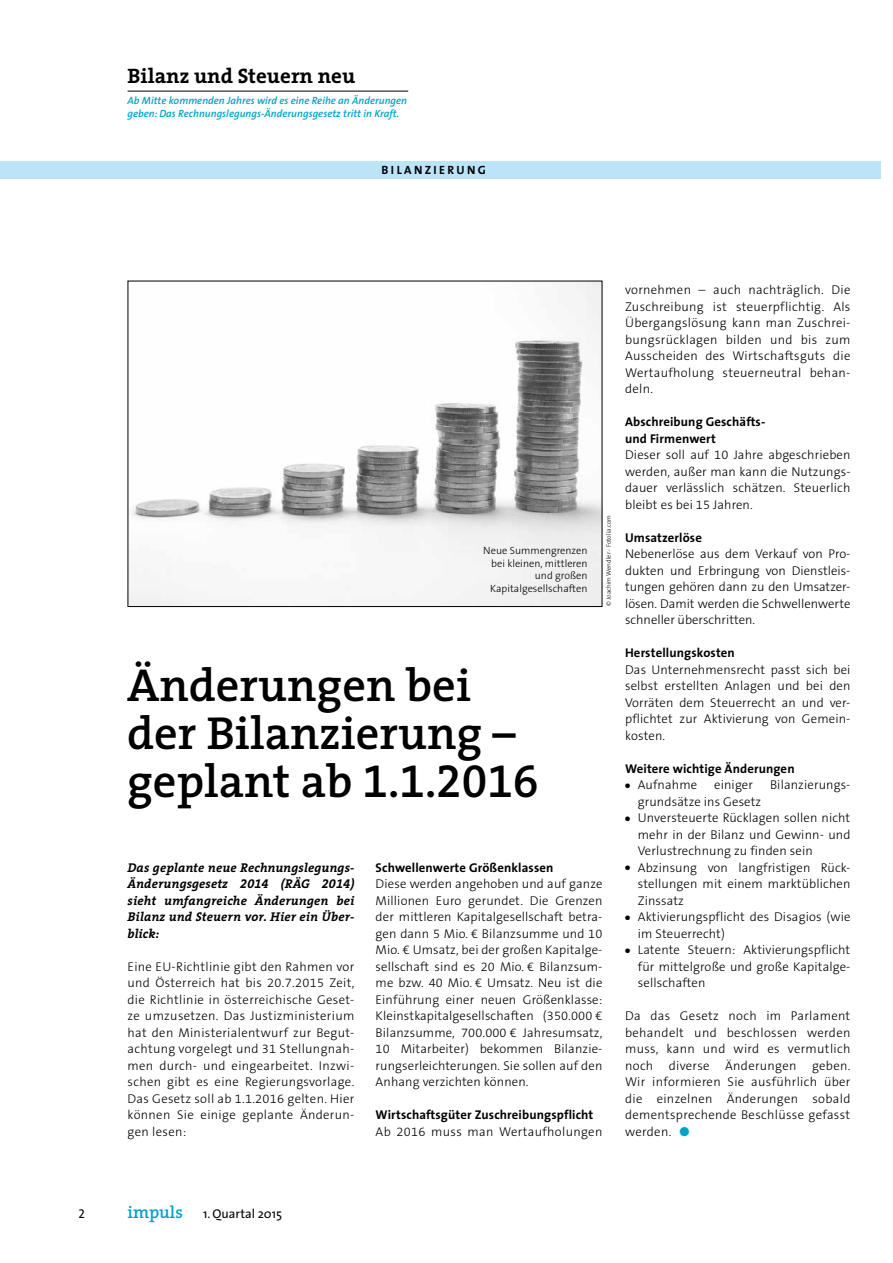
<style>
.page{position:relative;width:893px;height:1263px;background:#fff}
.page>*{position:absolute;margin:0;border:0;box-sizing:border-box;transform-origin:0 0}
.t1{font:600 46.5px/48px "The Serif";color:#000}
.t2{font:700 21px "The Serif";color:#000}
.t3{font:300 12.75px/16.5px "The Sans B3";letter-spacing:.01em;color:#000;text-align:justify}
.t4{font:700 12.75px/16.5px "The Sans";letter-spacing:.01em;color:#000}
.t5{font:italic 700 12.75px/16.5px "The Serif";letter-spacing:.01em;color:#000;text-align:justify}
.t6{font:12.75px "The Sans";color:#000}
.t7{font:12.75px "The Sans Caps";color:#000}
.t8{font:12px "The Sans Bold Caps";letter-spacing:.19em;color:#000}
.t9{font:italic 600 10.5px/12.8px "The Sans";color:#00a3c6}
.t10{font:300 10.5px/12.8px "The Sans B3";color:#000;text-align:right}
.t11{font:300 6.45px "The Sans";color:#000}
.s1{font-family:"The Serif Semi Bold Expert";font-weight:400}
.s2{font-family:"The Serif Bold Expert";font-weight:400}
.s3{color:#00a3c6}
.s4{font-family:"The Serif";font-weight:600;font-size:17.25px;color:#00a3c6}
</style>
<div class="page">
<hr style="left:128px;top:91px;width:280px;height:1px;background:#000">
<div style="left:0;top:162px;width:880px;height:17px;background:#bce4f8"></div>
<img style="left:130px;top:283px;width:470px;height:322px">
<h2 class="t2" style="left:128px;top:59px;width:229px">Bilanz und Steuern neu</h2>
<p class="t9" style="left:128px;top:94px;width:281px">Ab Mitte kommenden Jahres wird es eine Reihe an Änderungen geben: Das Rechnungslegungs-Änderungsgesetz tritt in Kraft.</p>
<p class="t8" style="left:382px;top:160px;width:106px">BILANZIERUNG</p>
<p class="t10" style="left:483px;top:544px;width:106px">Neue Summengrenzen bei kleinen, mittleren und großen<br>Kapitalgesellschaften</p>
<p class="t11" style="left:603px;top:606px;width:92px;rotate:-90deg">© Joachim Wendler - Fotolia.com</p>
<h1 class="t1" style="left:127px;top:660px;width:413px">Änderungen bei der Bilanzierung – geplant ab <span class="s1">1.1.2016</span></h1>
<p class="t5" style="left:128px;top:859px;width:228px">Das geplante neue Rechnungslegungs-Änderungsgesetz <span class="s2">2014</span> (RÄG <span class="s2">2014</span>) sieht umfangreiche Änderungen bei Bilanz und Steuern vor. Hier ein Über&shy;blick:</p>
<p class="t3" style="left:128px;top:959px;width:228px">Eine EU-Richtlinie gibt den Rahmen vor und Österreich hat bis 20.7.2015 Zeit, die Richtlinie in österreichische Geset&shy;ze umzusetzen. Das Justizministerium hat den Ministerialentwurf zur Begut&shy;achtung vorgelegt und 31 Stellungnah&shy;men durch- und eingearbeitet. Inzwi&shy;schen gibt es eine Regierungsvorlage.<br>Das Gesetz soll ab 1.1.2016 gelten. Hier können Sie einige geplante Änderun&shy;gen lesen:</p>
<p class="t4" style="left:376px;top:859px;width:179px">Schwellenwerte Größenklassen</p>
<p class="t3" style="left:376px;top:876px;width:228px">Diese werden angehoben und auf ganze Millionen Euro gerundet. Die Grenzen der mittleren Kapitalgesellschaft betra&shy;gen dann 5 Mio. € Bilanzsumme und 10<br>Mio. € Umsatz, bei der großen Kapitalge&shy;sellschaft sind es 20 Mio. € Bilanzsum&shy;me bzw. 40 Mio. € Umsatz. Neu ist die Einführung einer neuen Größenklasse:<br>Kleinstkapitalgesellschaften (350.000 € Bilanzsumme, 700.000 € Jahresumsatz, 10 Mitarbeiter) bekommen Bilanzie&shy;rungserleichterungen. Sie sollen auf den Anhang verzichten können.</p>
<p class="t4" style="left:376px;top:1106px;width:219px">Wirtschaftsgüter Zuschreibungspflicht</p>
<p class="t3" style="left:376px;top:1124px;width:228px">Ab 2016 muss man Wertaufholungen</p>
<p class="t3" style="left:625px;top:282px;width:227px">vornehmen – auch nachträglich. Die Zuschreibung ist steuerpflichtig. Als Übergangslösung kann man Zuschrei&shy;bungsrücklagen bilden und bis zum Ausscheiden des Wirtschaftsguts die Wertaufholung steuerneutral behan&shy;deln.</p>
<p class="t4" style="left:625px;top:413px;width:142px">Abschreibung Geschäfts&shy;und Firmenwert</p>
<p class="t3" style="left:625px;top:447px;width:227px">Dieser soll auf 10 Jahre abgeschrieben werden, außer man kann die Nutzungs&shy;dauer verlässlich schätzen. Steuerlich bleibt es bei 15 Jahren.</p>
<p class="t4" style="left:625px;top:529px;width:78px">Umsatzerlöse</p>
<p class="t3" style="left:625px;top:546px;width:227px">Nebenerlöse aus dem Verkauf von Pro&shy;dukten und Erbringung von Dienstleis&shy;tungen gehören dann zu den Umsatzer&shy;lösen. Damit werden die Schwellenwerte schneller überschritten.</p>
<p class="t4" style="left:625px;top:644px;width:111px">Herstellungskosten</p>
<p class="t3" style="left:625px;top:662px;width:227px">Das Unternehmensrecht passt sich bei selbst erstellten Anlagen und bei den Vorräten dem Steuerrecht an und ver&shy;pflichtet zur Aktivierung von Gemein&shy;kosten.</p>
<p class="t4" style="left:625px;top:760px;width:171px">Weitere wichtige Änderungen</p>
<p class="t3" style="left:625px;top:777px;width:74px">● Aufnahme</p>
<p class="t3" style="left:714px;top:777px;width:40px">einiger</p>
<p class="t3" style="left:770px;top:777px;width:82px">Bilanzierungs-</p>
<p class="t3" style="left:638px;top:794px;width:125px">grundsätze ins Gesetz</p>
<p class="t3" style="left:638px;top:810px;width:214px;text-indent:-13px">● Unversteuerte Rücklagen sollen nicht mehr in der Bilanz und Gewinn- und Verlustrechnung zu finden sein</p>
<p class="t3" style="left:638px;top:860px;width:214px;text-indent:-13px">● Abzinsung von langfristigen Rück&shy;stellungen mit einem marktüblichen Zinssatz</p>
<p class="t3" style="left:638px;top:909px;width:214px;text-indent:-13px">● Aktivierungspflicht des Disagios (wie im Steuerrecht)</p>
<p class="t3" style="left:638px;top:942px;width:214px;text-indent:-13px">● Latente Steuern: Aktivierungspflicht für mittelgroße und große Kapitalge&shy;sellschaften</p>
<p class="t3" style="left:625px;top:1008px;width:227px">Da das Gesetz noch im Parlament behandelt und beschlossen werden muss, kann und wird es vermutlich noch diverse Änderungen geben.<br>Wir informieren Sie ausführlich über die einzelnen Änderungen sobald dementsprechende Beschlüsse gefasst werden. <span class="s3">●</span></p>
<p class="t7" style="left:79px;top:1203px;width:8px">2</p>
<p class="t6" style="left:128px;top:1203px;width:156px"><span class="s4">impuls</span> 1. Quartal 2015</p>
</div>
